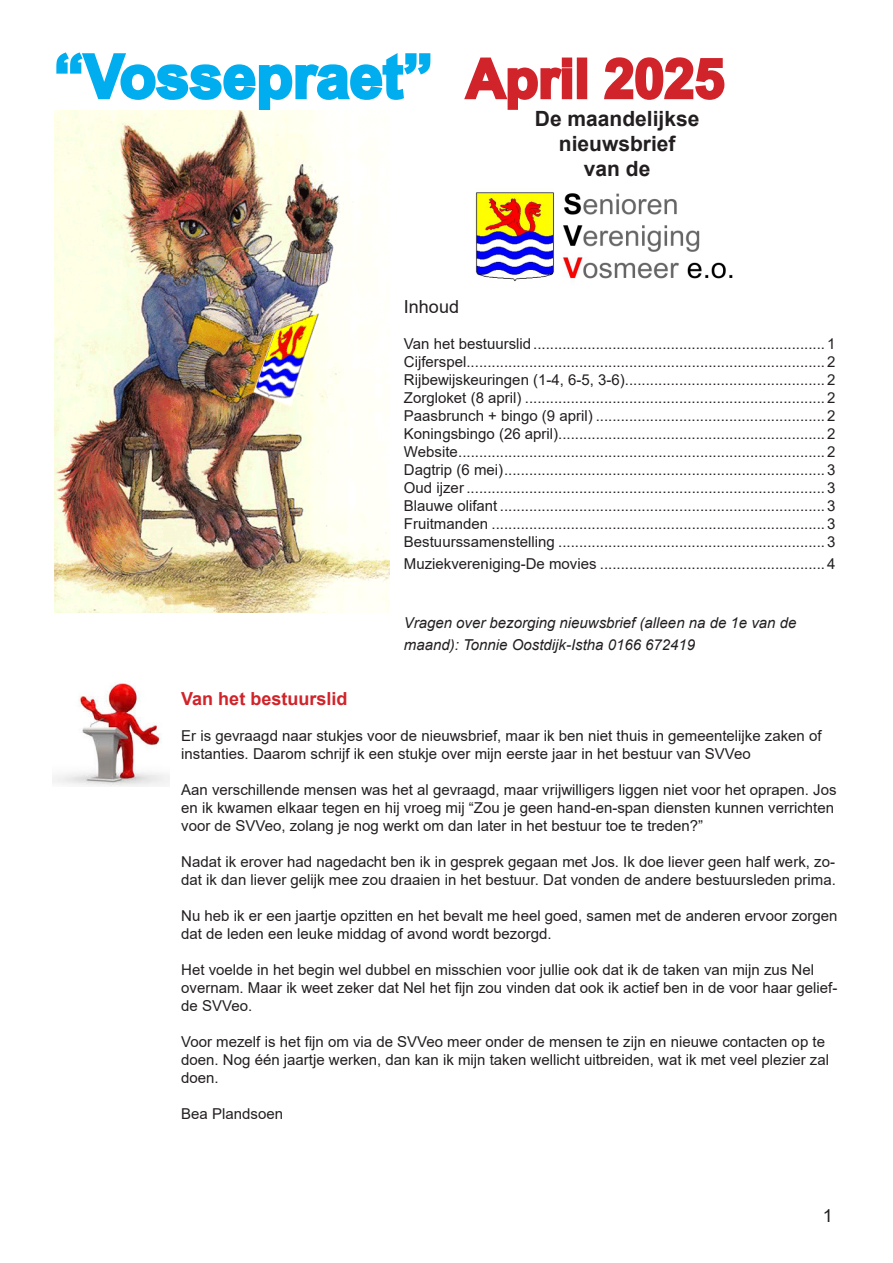
<style>
.page{position:relative;width:893px;height:1263px;background:#fff}
.page>*{position:absolute;margin:0;border:0;box-sizing:border-box;transform-origin:0 0}
.t1{font:700 60px "Arial";color:#00aeef}
.t2{font:700 21px "Arial";color:#231f20}
.Inhoudsopgave_tekst{font:700 18px "Arial";color:#d1232a}
.Inhoudsopgave_tekst-2{font:18px "Arial";color:#231f20}
.Inhoudsopgave_tekst-3{font:15px/18px "Arial";color:#231f20}
.t3{font:italic 15px/21.6px "Arial";color:#231f20}
.s1{font-size:54px;color:#d1232a}
</style>
<div class="page">
<svg style="left:56px;top:52px;width:375px;height:58px"></svg>
<svg style="left:464px;top:57px;width:109px;height:53px"></svg>
<div style="left:577px;top:58px;width:10px;height:41px;border:3px solid #d1232a"></div>
<svg style="left:604px;top:57px;width:121px;height:43px"></svg>
<img style="left:475px;top:192px;width:258px;height:90px">
<img style="left:54px;top:110px;width:335px;height:502px">
<img style="left:53px;top:681px;width:117px;height:105px">
<p class="t1" style="left:54px;top:34px;width:672px">“Vossepraet” <span class="s1">April 2025</span></p>
<p class="t2" style="left:535px;top:103px;width:166px">De maandelijkse</p>
<p class="t2" style="left:559px;top:129px;width:118px">nieuwsbrief</p>
<p class="t2" style="left:584px;top:154px;width:68px">van de</p>
<p class="Inhoudsopgave_tekst-2" style="left:404px;top:294px;width:57px">Inhoud</p>
<p class="Inhoudsopgave_tekst-3" style="left:404px;top:335px;width:433px">Van het bestuurslid......................................................................1</p>
<p class="Inhoudsopgave_tekst-3" style="left:404px;top:353px;width:433px">Cijferspel......................................................................................2</p>
<p class="Inhoudsopgave_tekst-3" style="left:404px;top:371px;width:433px">Rijbewijskeuringen (1-4, 6-5, 3-6)................................................2</p>
<p class="Inhoudsopgave_tekst-3" style="left:404px;top:389px;width:433px">Zorgloket (8 april) ........................................................................2</p>
<p class="Inhoudsopgave_tekst-3" style="left:404px;top:407px;width:433px">Paasbrunch + bingo (9 april) .......................................................2</p>
<p class="Inhoudsopgave_tekst-3" style="left:404px;top:425px;width:433px">Koningsbingo (26 april)................................................................2</p>
<p class="Inhoudsopgave_tekst-3" style="left:404px;top:443px;width:433px">Website........................................................................................2</p>
<p class="Inhoudsopgave_tekst-3" style="left:404px;top:461px;width:433px">Dagtrip (6 mei).............................................................................3</p>
<p class="Inhoudsopgave_tekst-3" style="left:404px;top:479px;width:433px">Oud ijzer ......................................................................................3</p>
<p class="Inhoudsopgave_tekst-3" style="left:404px;top:497px;width:433px">Blauwe olifant ..............................................................................3</p>
<p class="Inhoudsopgave_tekst-3" style="left:404px;top:515px;width:433px">Fruitmanden ................................................................................3</p>
<p class="Inhoudsopgave_tekst-3" style="left:404px;top:533px;width:433px">Bestuurssamenstelling ................................................................3</p>
<p class="Inhoudsopgave_tekst-3" style="left:404px;top:554px;width:433px">Muziekvereniging-De movies ......................................................4</p>
<p class="t3" style="left:404px;top:612px;width:394px">Vragen over bezorging nieuwsbrief (alleen na de 1e van de maand): Tonnie Oostdijk-Istha 0166 672419</p>
<p class="Inhoudsopgave_tekst" style="left:181px;top:686px;width:168px">Van het bestuurslid</p>
<p class="Inhoudsopgave_tekst-3" style="left:181px;top:727px;width:642px">Er is gevraagd naar stukjes voor de nieuwsbrief, maar ik ben niet thuis in gemeentelijke zaken of instanties. Daarom schrijf ik een stukje over mijn eerste jaar in het bestuur van SVVeo</p>
<p class="Inhoudsopgave_tekst-3" style="left:181px;top:781px;width:657px">Aan verschillende mensen was het al gevraagd, maar vrijwilligers liggen niet voor het oprapen. Jos en ik kwamen elkaar tegen en hij vroeg mij “Zou je geen hand-en-span diensten kunnen verrichten voor de SVVeo, zolang je nog werkt om dan later in het bestuur toe te treden?”</p>
<p class="Inhoudsopgave_tekst-3" style="left:181px;top:853px;width:656px">Nadat ik erover had nagedacht ben ik in gesprek gegaan met Jos. Ik doe liever geen half werk, zo&shy;dat ik dan liever gelijk mee zou draaien in het bestuur. Dat vonden de andere bestuursleden prima.</p>
<p class="Inhoudsopgave_tekst-3" style="left:181px;top:907px;width:658px">Nu heb ik er een jaartje opzitten en het bevalt me heel goed, samen met de anderen ervoor zorgen dat de leden een leuke middag of avond wordt bezorgd.</p>
<p class="Inhoudsopgave_tekst-3" style="left:181px;top:961px;width:658px">Het voelde in het begin wel dubbel en misschien voor jullie ook dat ik de taken van mijn zus Nel overnam. Maar ik weet zeker dat Nel het fijn zou vinden dat ook ik actief ben in de voor haar gelief&shy;de SVVeo.</p>
<p class="Inhoudsopgave_tekst-3" style="left:181px;top:1033px;width:649px">Voor mezelf is het fijn om via de SVVeo meer onder de mensen te zijn en nieuwe contacten op te doen. Nog één jaartje werken, dan kan ik mijn taken wellicht uitbreiden, wat ik met veel plezier zal doen.</p>
<p class="Inhoudsopgave_tekst-3" style="left:181px;top:1105px;width:103px">Bea Plandsoen</p>
<p class="Inhoudsopgave_tekst-2" style="left:823px;top:1203px;width:12px">1</p>
</div>
